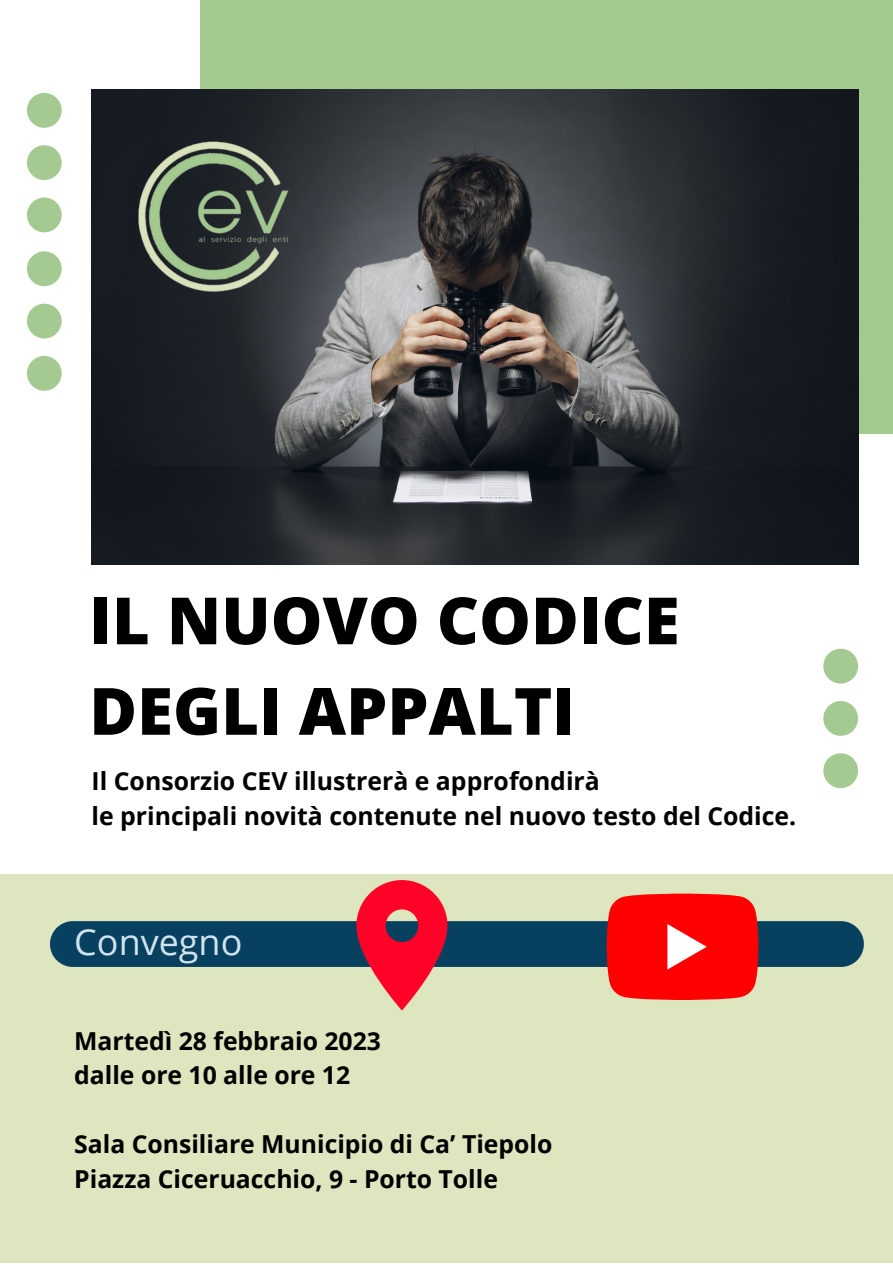
<style>
.page{position:relative;width:893px;height:1264px;background:#fff}
.page>*{position:absolute;margin:0;border:0;box-sizing:border-box;transform-origin:0 0}
.t1{font:800 65.25px/90.4px "Open Sans";color:#000}
.t2{font:36px "Open Sans";color:#d0e3ee}
.t3{font:700 24.75px/34.3px "Open Sans";color:#000}
</style>
<div class="page">
<div style="left:200px;top:0;width:692px;height:434px;background:#a4ca90"></div>
<div style="left:0;top:874px;width:892px;height:388px;background:#dde6be"></div>
<img style="left:92px;top:89px;width:766px;height:476px">
<svg style="left:27px;top:93px;width:35px;height:139px"></svg>
<svg style="left:823px;top:648px;width:35px;height:140px"></svg>
<svg style="left:27px;top:251px;width:35px;height:140px"></svg>
<img style="left:133px;top:133px;width:165px;height:170px">
<svg style="left:50px;top:880px;width:813px;height:130px"></svg>
<h1 class="t1" style="left:89px;top:573px;width:591px">IL NUOVO CODICE<br>DEGLI APPALTI</h1>
<p class="t3" style="left:92px;top:763px;width:706px">Il Consorzio CEV illustrerà e approfondirà<br>le principali novità contenute nel nuovo testo del Codice.</p>
<h2 class="t2" style="left:74px;top:916px;width:170px">Convegno</h2>
<p class="t3" style="left:74px;top:1023px;width:308px">Martedì 28 febbraio 2023 dalle ore 10 alle ore 12</p>
<p class="t3" style="left:74px;top:1126px;width:479px">Sala Consiliare Municipio di Ca’ Tiepolo<br>Piazza Ciceruacchio, 9 - Porto Tolle</p>
</div>
